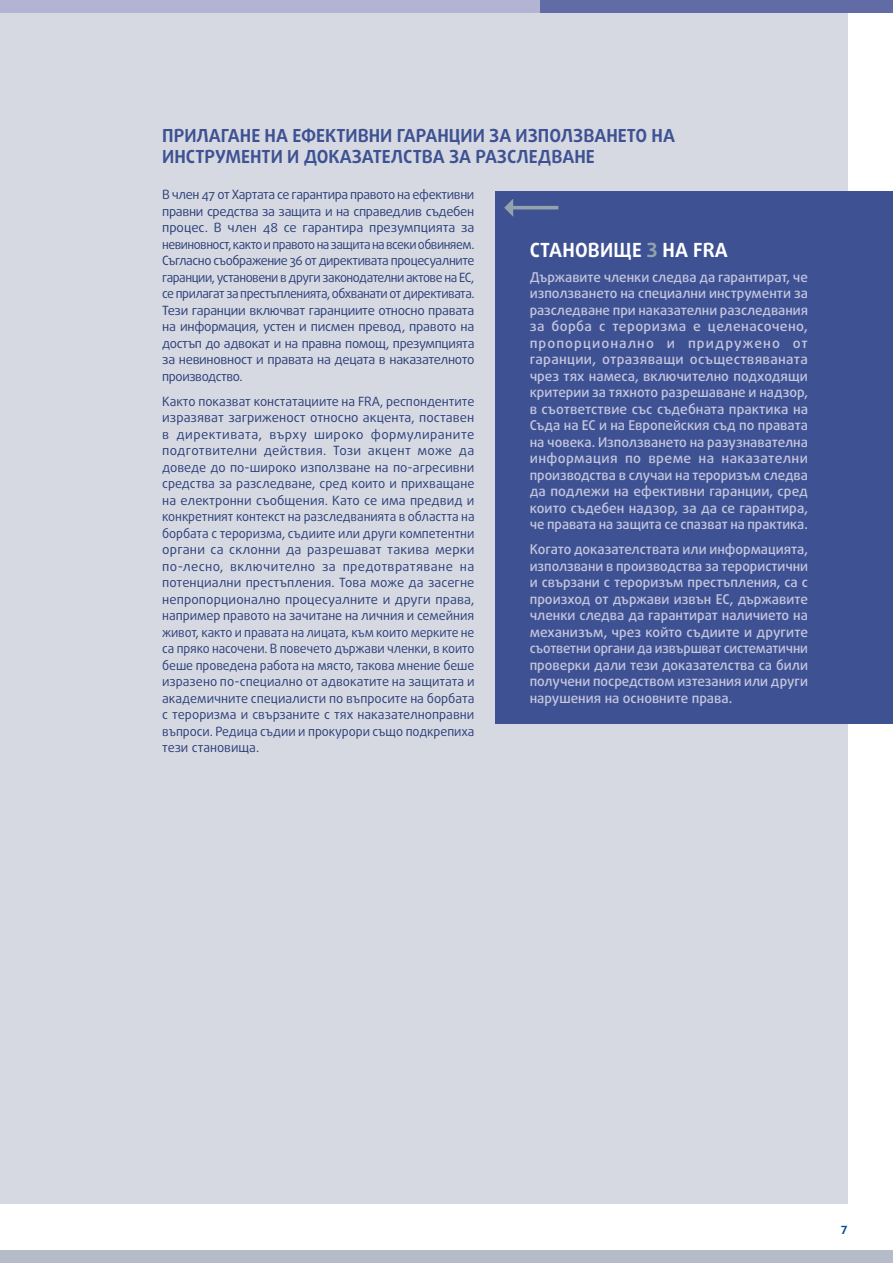
<style>
.page{position:relative;width:893px;height:1263px;background:#fff}
.page>*{position:absolute;margin:0;border:0;box-sizing:border-box;transform-origin:0 0}
.FRA_op_title{font:700 19.5px "Daxline Pro";letter-spacing:.01em;color:#fff}
.title_0_right{font:700 18px/21px "Daxline Pro";color:#3e5293}
.Opinions-text{font:500 13.5px/16.5px "Daxline Pro";color:#c6c6df;text-align:justify}
.body_op_right{font:12.75px/16.5px "Daxline Pro";letter-spacing:-.025em;color:#2a3f79;text-align:justify}
.t1{font:700 11.25px "Daxline Pro";color:#004a9a}
.s1{color:#93a3ac}
</style>
<div class="page">
<div style="left:0;top:0;width:848px;height:1204px;background:#d7d9e2"></div>
<div style="left:0;top:0;width:808px;height:13px;background:#b3b3d4"></div>
<div style="left:0;top:1250px;width:893px;height:13px;background:#b6bbca"></div>
<div style="left:540px;top:0;width:353px;height:13px;background:#616ba5"></div>
<div style="left:496px;top:191px;width:397px;height:533px;background:#3e5293"></div>
<svg style="left:504px;top:199px;width:54px;height:18px"></svg>
<h2 class="title_0_right" style="left:162px;top:125px;width:514px">ПРИЛАГАНЕ НА ЕФЕКТИВНИ ГАРАНЦИИ ЗА ИЗПОЛЗВАНЕТО НА<br>ИНСТРУМЕНТИ И ДОКАЗАТЕЛСТВА ЗА РАЗСЛЕДВАНЕ</h2>
<p class="body_op_right" style="left:162px;top:187px;width:314px">В член 47 от Хартата се гарантира правото на ефективни правни средства за защита и на справедлив съдебен процес. В член 48 се гарантира презумпцията за невиновност, както и правото на защита на всеки обвиняем.<br>Съгласно съображение 36 от директивата процесуалните гаранции, установени в други законодателни актове на ЕС, се прилагат за престъпленията, обхванати от директивата.<br>Тези гаранции включват гаранциите относно правата на информация, устен и писмен превод, правото на достъп до адвокат и на правна помощ, презумпцията за невиновност и правата на децата в наказателното производство.</p>
<p class="body_op_right" style="left:162px;top:393px;width:314px">Както показват констатациите на FRA, респондентите изразяват загриженост относно акцента, поставен в директивата, върху широко формулираните подготвителни действия. Този акцент може да доведе до по-широко използване на по-агресивни средства за разследване, сред които и прихващане на електронни съобщения. Като се има предвид и конкретният контекст на разследванията в областта на борбата с тероризма, съдиите или други компетентни органи са склонни да разрешават такива мерки по-лесно, включително за предотвратяване на потенциални престъпления. Това може да засегне непропорционално процесуалните и други права, например правото на зачитане на личния и семейния живот, както и правата на лицата, към които мерките не са пряко насочени. В повечето държави членки, в които беше проведена работа на място, такова мнение беше изразено по-специално от адвокатите на защитата и академичните специалисти по въпросите на борбата с тероризма и свързаните с тях наказателноправни въпроси. Редица съдии и прокурори също подкрепиха тези становища.</p>
<h3 class="FRA_op_title" style="left:530px;top:237px;width:200px">СТАНОВИЩЕ <span class="s1">3</span> НА FRA</h3>
<p class="Opinions-text" style="left:530px;top:269px;width:280px">Държавите членки следва да гарантират, че използването на специални инструменти за разследване при наказателни разследвания за борба с тероризма е целенасочено, пропорционално и придружено от гаранции, отразяващи осъществяваната чрез тях намеса, включително подходящи критерии за тяхното разрешаване и надзор, в съответствие със съдебната практика на Съда на ЕС и на Европейския съд по правата на човека. Използването на разузнавателна информация по време на наказателни производства в случаи на тероризъм следва да подлежи на ефективни гаранции, сред които съдебен надзор, за да се гарантира, че правата на защита се спазват на практика.</p>
<p class="Opinions-text" style="left:530px;top:541px;width:280px">Когато доказателствата или информацията, използвани в производства за терористични и свързани с тероризъм престъпления, са с произход от държави извън ЕС, държавите членки следва да гарантират наличието на механизъм, чрез който съдиите и другите съответни органи да извършват систематични проверки дали тези доказателства са били получени посредством изтезания или други нарушения на основните права.</p>
<p class="t1" style="left:841px;top:1222px;width:8px">7</p>
</div>
